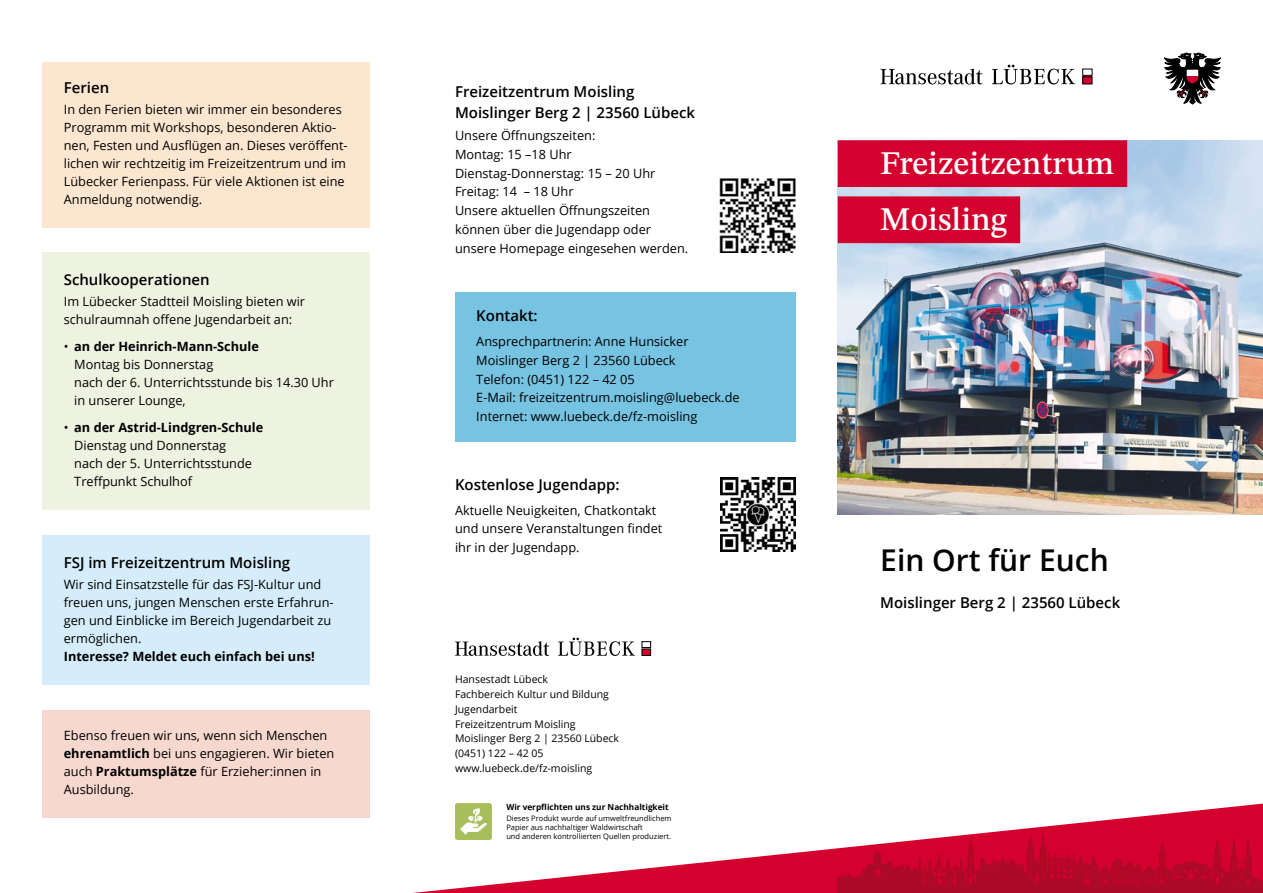
<style>
.page{position:relative;width:1263px;height:893px;background:#fff}
.page>*{position:absolute;margin:0;border:0;box-sizing:border-box;transform-origin:0 0}
.t1{font:500 33px "STIX Two Text";color:#fff}
.HL_Headline_2_-_20_8{font:600 30px "Open Sans";color:#000}
.HL_Headline_4_-_10_5{font:600 15px/21.3px "Open Sans";color:#000}
.HL_Fließtext_8_5_4_4{font:12.75px/18px "Open Sans";color:#000}
.HL_Fließtext_8_5_4_4-2{font:700 12.75px "Open Sans";color:#000}
.HL_Headline_4_-_10_5-2{font:12.75px "Open Sans";color:#000}
.HL_Bildunterschrift{font:10.5px/14.9px "Open Sans";color:#000}
.t2{font:700 8.25px "Open Sans";color:#000}
.t3{font:7.5px/9px "Open Sans";color:#000}
.s1{font-weight:400}
.s2{font-weight:700}
</style>
<div class="page">
<div style="left:455px;top:292px;width:340px;height:150px;background:#76c3e2"></div>
<img style="left:838px;top:140px;width:425px;height:374px">
<svg style="left:992px;top:65px;width:83px;height:19px"></svg>
<svg style="left:880px;top:69px;width:102px;height:16px"></svg>
<div style="left:1083px;top:77px;width:9px;height:7px;background:#d4002d"></div>
<div style="left:1082px;top:77px;width:10px;height:7px;border:1px solid #000"></div>
<svg style="left:1164px;top:53px;width:56px;height:51px"></svg>
<div style="left:838px;top:140px;width:289px;height:47px;background:#d4002d"></div>
<div style="left:838px;top:196px;width:182px;height:47px;background:#d4002d"></div>
<svg style="left:558px;top:638px;width:77px;height:18px"></svg>
<svg style="left:455px;top:641px;width:94px;height:15px"></svg>
<div style="left:642px;top:641px;width:9px;height:7px;border:1px solid #000"></div>
<div style="left:642px;top:649px;width:9px;height:6px;background:#d4002d"></div>
<div style="left:642px;top:649px;width:9px;height:7px;border:1px solid #000"></div>
<svg style="left:413px;top:804px;width:850px;height:89px"></svg>
<svg style="left:838px;top:833px;width:425px;height:60px;background:#c30f32"></svg>
<div style="left:455px;top:803px;width:37px;height:37px;background:#a8be5a;border-radius:3px"></div>
<svg style="left:460px;top:808px;width:27px;height:27px"></svg>
<img style="left:720px;top:477px;width:75px;height:75px">
<img style="left:719px;top:178px;width:76px;height:75px">
<div style="left:43px;top:62px;width:327px;height:165px;background:#fde6d0"></div>
<div style="left:43px;top:535px;width:327px;height:150px;background:#d5edfa"></div>
<div style="left:43px;top:253px;width:327px;height:257px;background:#eef2e0"></div>
<div style="left:43px;top:710px;width:327px;height:107px;background:#f7d8ce"></div>
<p class="HL_Headline_4_-_10_5" style="left:64px;top:76px;width:47px">Ferien</p>
<p class="HL_Fließtext_8_5_4_4" style="left:64px;top:100px;width:285px">In den Ferien bieten wir immer ein besonderes Programm mit Workshops, besonderen Aktio&shy;nen, Festen und Ausflügen an. Dieses veröffent&shy;lichen wir rechtzeitig im Freizeitzentrum und im Lübecker Ferienpass. Für viele Aktionen ist eine Anmeldung notwendig.</p>
<p class="HL_Headline_4_-_10_5" style="left:64px;top:268px;width:147px">Schulkooperationen</p>
<p class="HL_Fließtext_8_5_4_4" style="left:64px;top:292px;width:243px">Im Lübecker Stadtteil Moisling bieten wir schulraumnah offene Jugendarbeit an:</p>
<p class="HL_Fließtext_8_5_4_4-2" style="left:64px;top:337px;width:197px"><span class="s1">•</span> an der Heinrich-Mann-Schule</p>
<p class="HL_Fließtext_8_5_4_4" style="left:74px;top:355px;width:261px">Montag bis Donnerstag<br>nach der 6. Unterrichtsstunde bis 14.30 Uhr in unserer Lounge,</p>
<p class="HL_Fließtext_8_5_4_4-2" style="left:64px;top:418px;width:201px"><span class="s1">•</span> an der Astrid-Lindgren-Schule</p>
<p class="HL_Fließtext_8_5_4_4" style="left:74px;top:436px;width:179px">Dienstag und Donnerstag nach der 5. Unterrichtsstunde<br>Treffpunkt Schulhof</p>
<p class="HL_Headline_4_-_10_5" style="left:64px;top:551px;width:228px">FSJ im Freizeitzentrum Moisling</p>
<p class="HL_Fließtext_8_5_4_4" style="left:64px;top:575px;width:271px">Wir sind Einsatzstelle für das FSJ-Kultur und freuen uns, jungen Menschen erste Erfahrun&shy;gen und Einblicke im Bereich Jugendarbeit zu ermöglichen.</p>
<p class="HL_Fließtext_8_5_4_4-2" style="left:64px;top:647px;width:252px">Interesse? Meldet euch einfach bei uns!</p>
<p class="HL_Fließtext_8_5_4_4" style="left:64px;top:726px;width:272px">Ebenso freuen wir uns, wenn sich Menschen <span class="s2">ehrenamtlich</span> bei uns engagieren. Wir bieten auch <span class="s2">Praktumsplätze</span> für Erzieher:innen in Ausbildung.</p>
<p class="HL_Headline_4_-_10_5" style="left:455px;top:80px;width:241px">Freizeitzentrum Moisling<br>Moislinger Berg 2 | 23560 Lübeck</p>
<p class="HL_Headline_4_-_10_5-2" style="left:455px;top:127px;width:142px">Unsere Öffnungszeiten:</p>
<p class="HL_Fließtext_8_5_4_4" style="left:455px;top:145px;width:118px">Montag: 15 –18 Uhr</p>
<p class="HL_Fließtext_8_5_4_4" style="left:455px;top:164px;width:202px">Dienstag-Donnerstag: 15 – 20 Uhr</p>
<p class="HL_Fließtext_8_5_4_4" style="left:455px;top:182px;width:120px">Freitag: 14 – 18 Uhr</p>
<p class="HL_Fließtext_8_5_4_4" style="left:455px;top:201px;width:235px;line-height:18.8px">Unsere aktuellen Öffnungszeiten können über die Jugendapp oder unsere Homepage eingesehen werden.</p>
<p class="HL_Headline_4_-_10_5" style="left:476px;top:305px;width:63px">Kontakt:</p>
<p class="HL_Fließtext_8_5_4_4" style="left:476px;top:332px;width:214px">Ansprechpartnerin: Anne Hunsicker</p>
<p class="HL_Fließtext_8_5_4_4" style="left:476px;top:351px;width:201px">Moislinger Berg 2 | 23560 Lübeck</p>
<p class="HL_Fließtext_8_5_4_4" style="left:476px;top:370px;width:160px">Telefon: (0451) 122 – 42 05</p>
<p class="HL_Fließtext_8_5_4_4" style="left:476px;top:388px;width:265px">E-Mail: freizeitzentrum.moisling@luebeck.de</p>
<p class="HL_Fließtext_8_5_4_4" style="left:476px;top:407px;width:223px">Internet: www.luebeck.de/fz-moisling</p>
<p class="HL_Headline_4_-_10_5" style="left:455px;top:473px;width:166px">Kostenlose Jugendapp:</p>
<p class="HL_Fließtext_8_5_4_4" style="left:455px;top:500px;width:209px;line-height:18.8px">Aktuelle Neuigkeiten, Chatkontakt und unsere Veranstaltungen findet ihr in der Jugendapp.</p>
<p class="HL_Bildunterschrift" style="left:455px;top:671px;width:166px">Hansestadt Lübeck<br>Fachbereich Kultur und Bildung<br>Jugendarbeit<br>Freizeitzentrum Moisling<br>Moislinger Berg 2 | 23560 Lübeck (0451) 122 – 42 05 www.luebeck.de/fz-moisling</p>
<p class="t2" style="left:506px;top:801px;width:164px">Wir verpflichten uns zur Nachhaltigkeit</p>
<p class="t3" style="left:506px;top:814px;width:167px">Dieses Produkt wurde auf umweltfreundlichem<br>Papier aus nachhaltiger Waldwirtschaft<br>und anderen kontrollierten Quellen produziert.</p>
<p class="t1" style="left:880px;top:140px;width:236px">Freizeitzentrum</p>
<p class="t1" style="left:880px;top:196px;width:129px">Moisling</p>
<p class="HL_Headline_2_-_20_8" style="left:880px;top:539px;width:230px">Ein Ort für Euch</p>
<p class="HL_Headline_4_-_10_5" style="left:880px;top:592px;width:241px">Moislinger Berg 2 | 23560 Lübeck</p>
</div>
